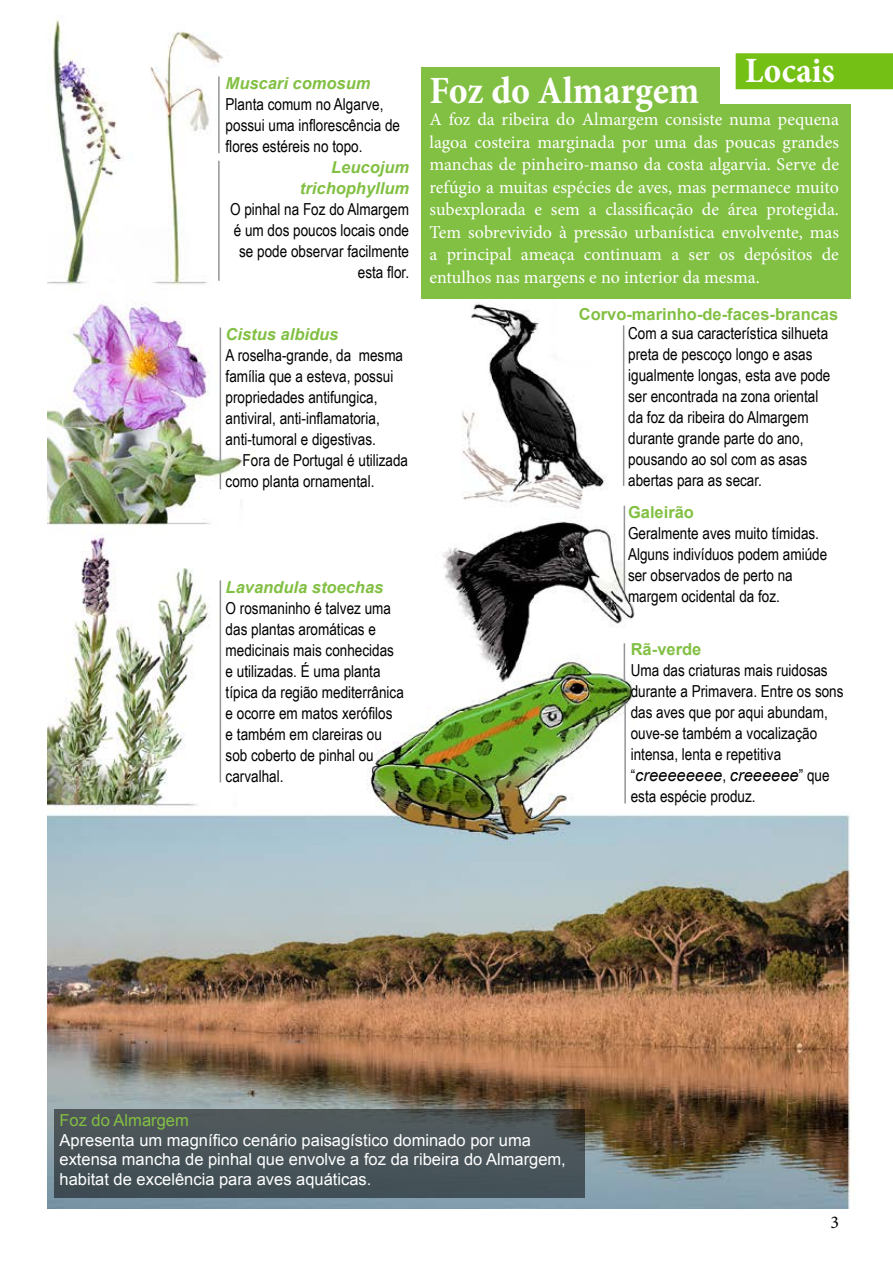
<style>
.page{position:relative;width:893px;height:1263px;background:#fff}
.page>*{position:absolute;margin:0;border:0;box-sizing:border-box;transform-origin:0 0}
.t1{font:700 condensed 39px "Minion Pro";color:#fff}
.t2{font:700 condensed 36px "Minion Pro";letter-spacing:.005em;color:#fff}
.t3{font:18px/22.5px "Minion Pro";color:#fff;text-align:justify}
.t4{font:18px "Minion Pro";color:#000}
.t5{font:16.5px/21px "Arial Narrow";color:#000}
.t6{font:16.5px/19.8px "Arial";color:#fff}
.t7{font:italic 700 16.5px/21px "Arial";color:#82c043;text-align:right}
.t8{font:700 16.5px "Arial";color:#82c043}
.t9{font:italic 16.5px "Arial";color:#000}
.t10{font:16.5px "Arial";color:#82c043}
.s1{font-family:"Arial Narrow";font-style:normal}
</style>
<div class="page">
<img style="left:47px;top:18px;width:809px;height:1191px">
<div style="left:554px;top:104px;width:296px;height:194px;background:#82c043"></div>
<div style="left:421px;top:67px;width:299px;height:231px;background:#82c043"></div>
<div style="left:736px;top:53px;width:157px;height:36px;background:#74c014"></div>
<hr style="left:218px;top:76px;width:2px;height:77px;background:#939598">
<hr style="left:220px;top:328px;width:1px;height:134px;background:#939598">
<svg style="left:220px;top:472px;width:1px;height:17px"></svg>
<hr style="left:220px;top:580px;width:1px;height:202px;background:#939598">
<div style="left:54px;top:1109px;width:530px;height:89px;background:#495459"></div>
<hr style="left:624px;top:702px;width:2px;height:101px;background:#939598">
<hr style="left:624px;top:643px;width:1px;height:39px;background:#939598">
<hr style="left:624px;top:506px;width:1px;height:88px;background:#939598">
<hr style="left:623px;top:325px;width:1px;height:161px;background:#939598">
<hr style="left:218px;top:161px;width:2px;height:120px;background:#939598">
<p class="t7" style="left:226px;top:73px;width:146px">Muscari comosum</p>
<p class="t5" style="left:226px;top:93px;width:176px">Planta comum no Algarve, possui uma inflorescência de flores estéreis no topo.</p>
<p class="t7" style="left:300px;top:157px;width:111px">Leucojum trichophyllum</p>
<p class="t5" style="left:230px;top:198px;width:181px;text-align:right">O pinhal na Foz do Almargem é um dos poucos locais onde se pode observar facilmente esta flor.</p>
<p class="t7" style="left:226px;top:324px;width:114px">Cistus albidus</p>
<p class="t5" style="left:226px;top:344px;width:179px">A roselha-grande, da mesma família que a esteva, possui propriedades antifungica, antiviral, anti-inflamatoria, anti-tumoral e digestivas.</p>
<p class="t5" style="left:226px;top:449px;width:184px;text-indent:17px">Fora de Portugal é utilizada como planta ornamental.</p>
<p class="t7" style="left:226px;top:577px;width:159px">Lavandula stoechas</p>
<p class="t5" style="left:226px;top:597px;width:180px">O rosmaninho é talvez uma das plantas aromáticas e medicinais mais conhecidas e utilizadas. É uma planta típica da região mediterrânica e ocorre em matos xerófilos e também em clareiras ou sob coberto de pinhal ou carvalhal.</p>
<h2 class="t2" style="left:745px;top:46px;width:91px">Locais</h2>
<h1 class="t1" style="left:429px;top:64px;width:271px">Foz do Almargem</h1>
<p class="t3" style="left:429px;top:109px;width:411px">A foz da ribeira do Almargem consiste numa pequena lagoa costeira marginada por uma das poucas grandes manchas de pinheiro-manso da costa algarvia. Serve de refúgio a muitas espécies de aves, mas permanece muito subexplorada e sem a classificação de área protegida.<br>Tem sobrevivido à pressão urbanística envolvente, mas a principal ameaça continuam a ser os depósitos de entulhos nas margens e no interior da mesma.</p>
<p class="t8" style="left:579px;top:303px;width:261px">Corvo-marinho-de-faces-brancas</p>
<p class="t5" style="left:628px;top:322px;width:204px">Com a sua característica silhueta preta de pescoço longo e asas igualmente longas, esta ave pode ser encontrada na zona oriental da foz da ribeira do Almargem durante grande parte do ano, pousando ao sol com as asas abertas para as secar.</p>
<p class="t8" style="left:628px;top:501px;width:68px">Galeirão</p>
<p class="t5" style="left:628px;top:522px;width:201px">Geralmente aves muito tímidas.<br>Alguns indivíduos podem amiúde ser observados de perto na margem ocidental da foz.</p>
<p class="t8" style="left:631px;top:639px;width:72px">Rã-verde</p>
<p class="t5" style="left:631px;top:659px;width:214px">Uma das criaturas mais ruidosas durante a Primavera. Entre os sons das aves que por aqui abundam, ouve-se também a vocalização intensa, lenta e repetitiva</p>
<p class="t9" style="left:631px;top:765px;width:200px"><span class="s1">“</span>creeeeeeee<span class="s1">,</span> creeeeee<span class="s1">” que</span></p>
<p class="t5" style="left:631px;top:785px;width:126px">esta espécie produz.</p>
<p class="t10" style="left:60px;top:1109px;width:131px">Foz do Almargem</p>
<p class="t6" style="left:60px;top:1130px;width:508px">Apresenta um magnífico cenário paisagístico dominado por uma extensa mancha de pinhal que envolve a foz da ribeira do Almargem, habitat de excelência para aves aquáticas.</p>
<p class="t4" style="left:830px;top:1210px;width:10px">3</p>
</div>
